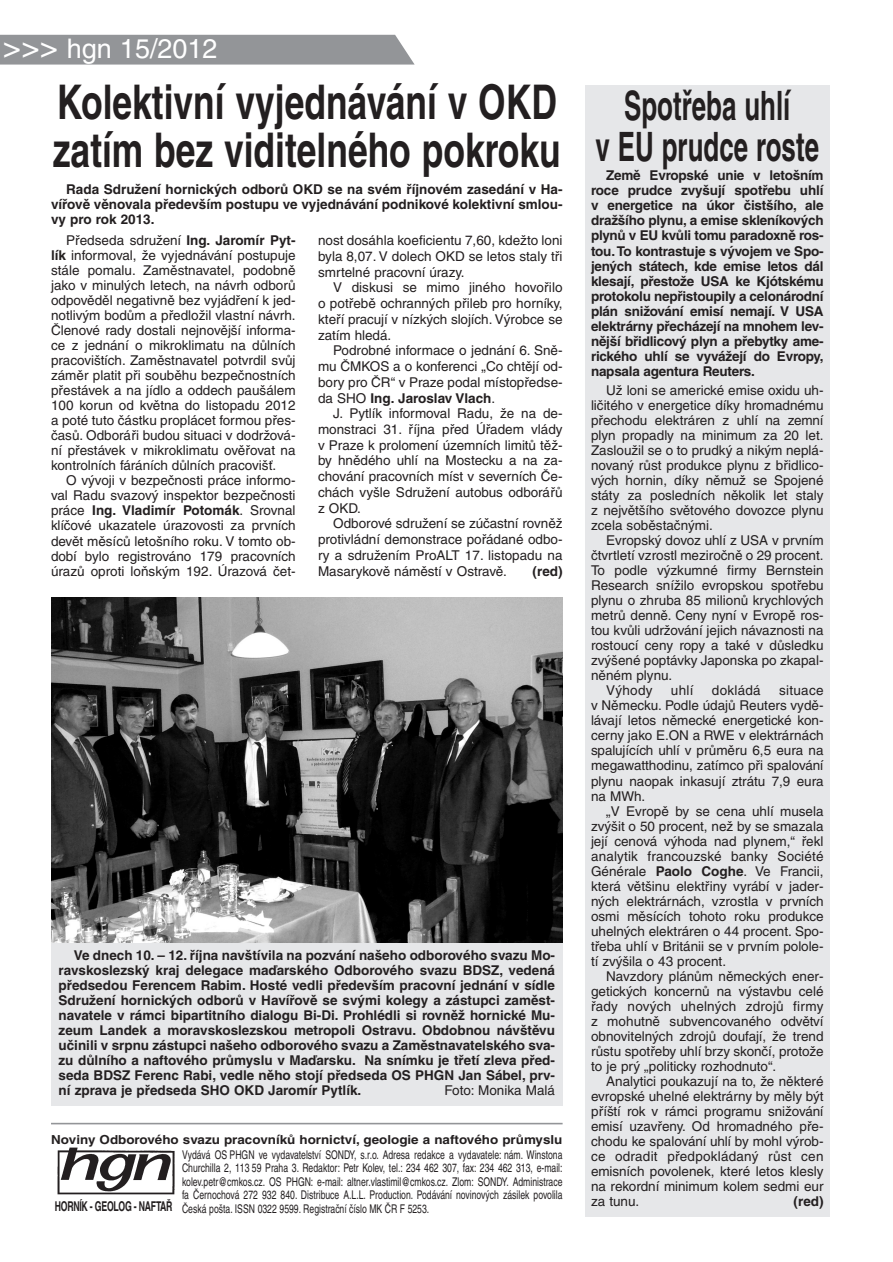
<style>
.page{position:relative;width:893px;height:1262px;background:#fff}
.page>*{position:absolute;margin:0;border:0;box-sizing:border-box;transform-origin:0 0}
.t1{font:700 47.85px/48px "Helvetica CE";color:#231f20;scale:.74 1}
.t2{font:700 40.5px/40.5px "Helvetica CE";color:#231f20;text-align:center;scale:.64 1}
.t3{font:27px "Helvetica CE";color:#fff}
.t4{font:13.5px/15px "Helvetica CE";color:#231f20;text-align:justify}
.t5{font:700 13.5px/15px "Helvetica CE";color:#231f20;text-align:justify}
.t6{font:13.5px "Helvetica CE";letter-spacing:.02em;color:#231f20}
.t7{font:700 12.45px "Helvetica CE";color:#231f20;scale:1.08 1}
.t8{font:12px "Helvetica CE";color:#231f20;scale:.72 1}
.s1{font-size:31.5px}
.s2{font-weight:700}
</style>
<div class="page">
<div style="left:0;top:35px;width:414px;height:30px;background:#939598"></div>
<hr style="left:51px;top:1122px;width:511px;height:2px;background:#939598">
<img style="left:57px;top:1147px;width:118px;height:48px">
<img style="left:51px;top:597px;width:511px;height:346px">
<div style="left:585px;top:85px;width:244px;height:1131px;background:#e6e7e9"></div>
<div style="left:51px;top:943px;width:511px;height:162px;background:#e6e7e9"></div>
<h3 class="t3" style="left:3px;top:37px;width:216px"><span class="s1">&gt;&gt;&gt;</span> hgn 15/2012</h3>
<h1 class="t1" style="left:53px;top:82px;width:687px">Kolektivní vyjednávání v OKD zatím bez viditelného pokroku</h1>
<p class="t5" style="left:51px;top:183px;width:513px;text-indent:15px">Rada Sdružení hornických odborů OKD se na svém říjnovém zasedání v Ha&shy;vířově věnovala především postupu ve vyjednávání podnikové kolektivní smlou&shy;vy pro rok 2013.</p>
<p class="t4" style="left:51px;top:234px;width:246px;text-indent:15px">Předseda sdružení <span class="s2">Ing. Jaromír Pyt&shy;lík</span> informoval, že vyjednávání postupuje stále pomalu. Zaměstnavatel, podobně jako v minulých letech, na návrh odborů odpověděl negativně bez vyjádření k jed&shy;notlivým bodům a předložil vlastní návrh.<br>Členové rady dostali nejnovější informa&shy;ce z jednání o mikroklimatu na důlních pracovištích. Zaměstnavatel potvrdil svůj záměr platit při souběhu bezpečnostních přestávek a na jídlo a oddech paušálem 100 korun od května do listopadu 2012 a poté tuto částku proplácet formou přes&shy;časů. Odboráři budou situaci v dodržová&shy;ní přestávek v mikroklimatu ověřovat na kontrolních fáráních důlních pracovišť.</p>
<p class="t4" style="left:51px;top:474px;width:246px;text-indent:15px">O vývoji v bezpečnosti práce informo&shy;val Radu svazový inspektor bezpečnosti práce <span class="s2">Ing. Vladimír Potomák</span>. Srovnal klíčové ukazatele úrazovosti za prvních devět měsíců letošního roku. V tomto ob&shy;dobí bylo registrováno 179 pracovních úrazů oproti loňským 192. Úrazová čet-</p>
<p class="t4" style="left:318px;top:234px;width:246px;line-height:15.8px">nost dosáhla koeficientu 7,60, kdežto loni byla 8,07. V dolech OKD se letos staly tři smrtelné pracovní úrazy.</p>
<p class="t4" style="left:318px;top:281px;width:246px;line-height:15.8px;text-indent:15px">V diskusi se mimo jiného hovořilo o potřebě ochranných přileb pro horníky, kteří pracují v nízkých slojích. Výrobce se zatím hledá.</p>
<p class="t4" style="left:318px;top:344px;width:246px;line-height:15.8px;text-indent:15px">Podrobné informace o jednání 6. Sně&shy;mu ČMKOS a o konferenci „Co chtějí od&shy;bory pro ČR“ v Praze podal místopředse&shy;da SHO <span class="s2">Ing. Jaroslav Vlach</span>.</p>
<p class="t4" style="left:318px;top:407px;width:246px;line-height:15.8px;text-indent:15px">J. Pytlík informoval Radu, že na de&shy;monstraci 31. října před Úřadem vlády v Praze k prolomení územních limitů těž&shy;by hnědého uhlí na Mostecku a na za&shy;chování pracovních míst v severních Če&shy;chách vyšle Sdružení autobus odborářů z OKD.</p>
<p class="t4" style="left:318px;top:517px;width:246px;line-height:15.8px;text-indent:15px">Odborové sdružení se zúčastní rovněž protivládní demonstrace pořádané odbo&shy;ry a sdružením ProALT 17. listopadu na Masarykově náměstí v Ostravě.</p>
<p class="t5" style="left:532px;top:564px;width:31px">(red)</p>
<p class="t5" style="left:59px;top:949px;width:498px;text-indent:15px">Ve dnech 10. – 12. října navštívila na pozvání našeho odborového svazu Mo&shy;ravskoslezský kraj delegace maďarského Odborového svazu BDSZ, vedená předsedou Ferencem Rabim. Hosté vedli především pracovní jednání v sídle Sdružení hornických odborů v Havířově se svými kolegy a zástupci zaměst&shy;navatele v rámci bipartitního dialogu Bi-Di. Prohlédli si rovněž hornické Mu&shy;zeum Landek a moravskoslezskou metropoli Ostravu. Obdobnou návštěvu učinili v srpnu zástupci našeho odborového svazu a Zaměstnavatelského sva&shy;zu důlního a naftového průmyslu v Maďarsku. Na snímku je třetí zleva před&shy;seda BDSZ Ferenc Rabi, vedle něho stojí předseda OS PHGN Jan Sábel, prv&shy;ní zprava je předseda SHO OKD Jaromír Pytlík.</p>
<p class="t4" style="left:444px;top:1084px;width:112px">Foto: Monika Malá</p>
<p class="t7" style="left:51px;top:1134px;width:475px">Noviny Odborového svazu pracovníků hornictví, geologie a naftového průmyslu</p>
<p class="t8" style="left:182px;top:1150px;width:530px">Vydává OS PHGN ve vydavatelství SONDY, s.r.o. Adresa redakce a vydavatele: nám. Winstona</p>
<p class="t8" style="left:182px;top:1163px;width:530px">Churchilla 2, 113 59 Praha 3. Redaktor: Petr Kolev, tel.: 234 462 307, fax: 234 462 313, e-mail:</p>
<p class="t8" style="left:182px;top:1177px;width:530px">kolev.petr@cmkos.cz. OS PHGN: e-mail: altner.vlastimil@cmkos.cz. Zlom: SONDY. Administrace</p>
<p class="t8" style="left:182px;top:1190px;width:530px">fa Černochová 272 932 840. Distribuce A.L.L. Production. Podávání novinových zásilek povolila</p>
<p class="t8" style="left:55px;top:1204px;width:521px"><sup>HORNÍK</sup> <sup>-</sup> <sup>GEOLOG</sup> <sup>-</sup> <sup>NAFTAŘ</sup> Česká pošta. ISSN 0322 9599. Registrační číslo MK ČR F 5253.</p>
<h2 class="t2" style="left:595px;top:89px;width:351px">Spotřeba uhlí<br>v EU prudce roste</h2>
<p class="t5" style="left:591px;top:169px;width:234px;text-indent:15px">Země Evropské unie v letošním roce prudce zvyšují spotřebu uhlí v energetice na úkor čistšího, ale dražšího plynu, a emise skleníkových plynů v EU kvůli tomu paradoxně ros&shy;tou.To kontrastuje s vývojem ve Spo&shy;jených státech, kde emise letos dál klesají, přestože USA ke Kjótskému protokolu nepřistoupily a celonárodní plán snižování emisí nemají. V USA elektrárny přecházejí na mnohem lev&shy;nější břidlicový plyn a přebytky ame&shy;rického uhlí se vyvážejí do Evropy, napsala agentura Reuters.</p>
<p class="t4" style="left:591px;top:384px;width:234px;text-indent:15px">Už loni se americké emise oxidu uh&shy;ličitého v energetice díky hromadnému přechodu elektráren z uhlí na zemní plyn propadly na minimum za 20 let.<br>Zasloužil se o to prudký a nikým neplá&shy;novaný růst produkce plynu z břidlico&shy;vých hornin, díky němuž se Spojené státy za posledních několik let staly z největšího světového dovozce plynu zcela soběstačnými.</p>
<p class="t4" style="left:606px;top:534px;width:219px">Evropský dovoz uhlí z USA v prvním</p>
<p class="t4" style="left:591px;top:549px;width:234px">čtvrtletí vzrostl meziročně o 29 procent.</p>
<p class="t4" style="left:591px;top:564px;width:234px">To podle výzkumné firmy Bernstein</p>
<p class="t4" style="left:591px;top:579px;width:234px">Research snížilo evropskou spotřebu</p>
<p class="t4" style="left:591px;top:594px;width:234px">plynu o zhruba 85 milionů krychlových</p>
<p class="t4" style="left:591px;top:609px;width:234px">metrů denně. Ceny nyní v Evropě ros-</p>
<p class="t4" style="left:591px;top:624px;width:234px">tou kvůli udržování jejich návaznosti na</p>
<p class="t4" style="left:591px;top:639px;width:234px">rostoucí ceny ropy a také v důsledku</p>
<p class="t4" style="left:591px;top:654px;width:234px">zvýšené poptávky Japonska po zkapal-</p>
<p class="t4" style="left:591px;top:669px;width:83px">něném plynu.</p>
<p class="t4" style="left:606px;top:684px;width:48px">Výhody</p>
<p class="t4" style="left:671px;top:684px;width:24px">uhlí</p>
<p class="t6" style="left:712px;top:685px;width:50px">dokládá</p>
<p class="t4" style="left:591px;top:684px;width:234px;text-indent:188px">situace v Německu. Podle údajů Reuters vydě&shy;lávají letos německé energetické kon&shy;cerny jako E.ON a RWE v elektrárnách spalujících uhlí v průměru 6,5 eura na megawatthodinu, zatímco při spalování plynu naopak inkasují ztrátu 7,9 eura na MWh.</p>
<p class="t4" style="left:591px;top:804px;width:234px;text-indent:15px">„V Evropě by se cena uhlí musela zvýšit o 50 procent, než by se smazala její cenová výhoda nad plynem,“ řekl analytik francouzské banky Société Générale <span class="s2">Paolo Coghe</span>. Ve Francii, která většinu elektřiny vyrábí v jader&shy;ných elektrárnách, vzrostla v prvních osmi měsících tohoto roku produkce uhelných elektráren o 44 procent. Spo&shy;třeba uhlí v Británii se v prvním polole&shy;tí zvýšila o 43 procent.</p>
<p class="t4" style="left:591px;top:969px;width:234px;text-indent:15px">Navzdory plánům německých ener&shy;getických koncernů na výstavbu celé řady nových uhelných zdrojů firmy z mohutně subvencovaného odvětví obnovitelných zdrojů doufají, že trend růstu spotřeby uhlí brzy skončí, protože to je prý „politicky rozhodnuto“.</p>
<p class="t4" style="left:591px;top:1074px;width:234px;text-indent:15px">Analytici poukazují na to, že některé evropské uhelné elektrárny by měly být příští rok v rámci programu snižování emisí uzavřeny. Od hromadného pře&shy;chodu ke spalování uhlí by mohl výrob&shy;ce odradit předpokládaný růst cen emisních povolenek, které letos klesly na rekordní minimum kolem sedmi eur za tunu.</p>
<p class="t5" style="left:793px;top:1194px;width:31px">(red)</p>
</div>
